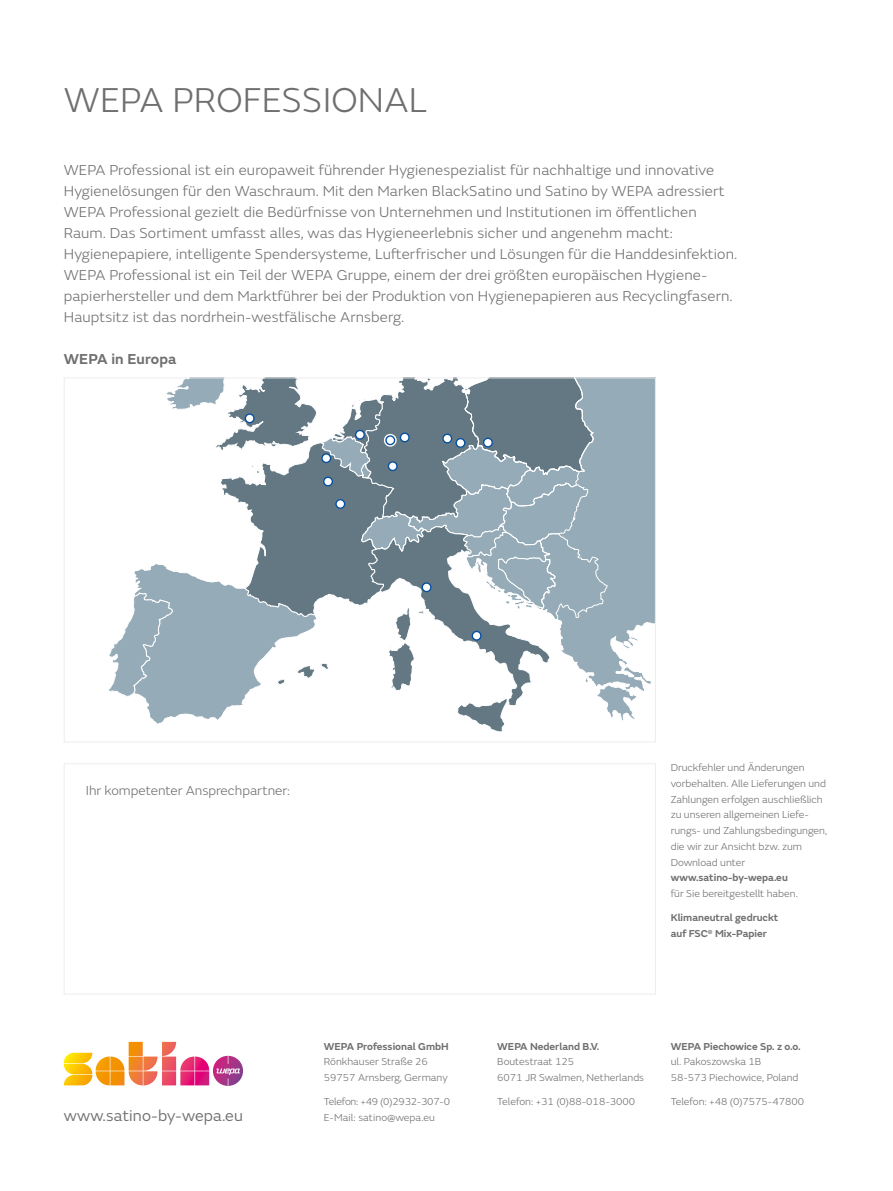
<style>
.page{position:relative;width:893px;height:1191px;background:#fff}
.page>*{position:absolute;margin:0;border:0;box-sizing:border-box;transform-origin:0 0}
.SbW_Sub_HL_24_28_Lig{font:300 36px "FS Emeric";letter-spacing:.005em;color:#706f6f}
.t1{font:16.2px "FS Emeric";letter-spacing:.01em;color:#706f6f}
.SbW_Body_Txt_10_14_L{font:300 15px/21px "FS Emeric";letter-spacing:.01em;color:#706f6f}
.SbW_Body_Txt_10_14_L-2{font:600 15px "FS Emeric";letter-spacing:.01em;color:#706f6f}
.t2{font:300 13.5px "FS Emeric";color:#706f6f}
.SbW_Body_Txt_7_10_5{font:300 10.5px/15.8px "FS Emeric";color:#706f6f}
.SbW_Body_Txt_7_10_5-2{font:600 10.5px/15.8px "FS Emeric";color:#706f6f}
.s1{font-weight:600}
</style>
<div class="page">
<svg style="left:108px;top:379px;width:546px;height:353px"></svg>
<svg style="left:388px;top:462px;width:9px;height:8px"></svg>
<div style="left:388px;top:461px;width:10px;height:10px;border:1px solid #034ea2;border-radius:50%"></div>
<svg style="left:322px;top:454px;width:9px;height:8px"></svg>
<div style="left:321px;top:453px;width:10px;height:10px;border:1px solid #034ea2;border-radius:50%"></div>
<div style="left:472px;top:631px;width:9px;height:9px;background:#fff;border-radius:50%"></div>
<div style="left:472px;top:631px;width:10px;height:9px;border:1px solid #034ea2;border-radius:50%"></div>
<div style="left:422px;top:583px;width:9px;height:8px;background:#fff;border-radius:50%"></div>
<div style="left:422px;top:582px;width:9px;height:10px;border:1px solid #034ea2;border-radius:50%"></div>
<svg style="left:386px;top:436px;width:9px;height:8px"></svg>
<div style="left:385px;top:435px;width:10px;height:10px;border:1px solid #034ea2;border-radius:50%"></div>
<div style="left:384px;top:434px;width:13px;height:12px;border:1px solid #fff;border-radius:50%"></div>
<svg style="left:484px;top:438px;width:8px;height:9px"></svg>
<div style="left:483px;top:437px;width:10px;height:10px;border:1px solid #034ea2;border-radius:50%"></div>
<div style="left:456px;top:439px;width:9px;height:8px;background:#fff;border-radius:50%"></div>
<div style="left:456px;top:438px;width:9px;height:10px;border:1px solid #034ea2;border-radius:50%"></div>
<svg style="left:443px;top:434px;width:9px;height:9px"></svg>
<div style="left:442px;top:433px;width:10px;height:10px;border:1px solid #034ea2;border-radius:50%"></div>
<svg style="left:400px;top:433px;width:9px;height:9px"></svg>
<div style="left:400px;top:432px;width:10px;height:10px;border:1px solid #034ea2;border-radius:50%"></div>
<svg style="left:245px;top:414px;width:9px;height:8px"></svg>
<div style="left:245px;top:413px;width:10px;height:10px;border:1px solid #034ea2;border-radius:50%"></div>
<svg style="left:336px;top:499px;width:9px;height:9px"></svg>
<div style="left:335px;top:499px;width:10px;height:10px;border:1px solid #034ea2;border-radius:50%"></div>
<svg style="left:356px;top:430px;width:8px;height:9px"></svg>
<div style="left:355px;top:430px;width:10px;height:10px;border:1px solid #034ea2;border-radius:50%"></div>
<svg style="left:324px;top:477px;width:8px;height:9px"></svg>
<div style="left:323px;top:476px;width:10px;height:10px;border:1px solid #034ea2;border-radius:50%"></div>
<div style="left:64px;top:763px;width:592px;height:231px;border:1px solid #ededed"></div>
<svg style="left:64px;top:1041px;width:179px;height:45px"></svg>
<p class="SbW_Sub_HL_24_28_Lig" style="left:64px;top:76px;width:365px">WEPA PROFESSIONAL</p>
<p class="SbW_Body_Txt_10_14_L" style="left:64px;top:159px;width:675px">WEPA Professional ist ein europaweit führender Hygienespezialist für nachhaltige und innovative Hygienelösungen für den Waschraum. Mit den Marken BlackSatino und Satino by WEPA adressiert WEPA Professional gezielt die Bedürfnisse von Unternehmen und Institutionen im öffentlichen Raum. Das Sortiment umfasst alles, was das Hygieneerlebnis sicher und angenehm macht:<br>Hygienepapiere, intelligente Spendersysteme, Lufterfrischer und Lösungen für die Handdesinfektion.<br>WEPA Professional ist ein Teil der WEPA Gruppe, einem der drei größten europäischen Hygiene&shy;papierhersteller und dem Marktführer bei der Produktion von Hygienepapieren aus Recyclingfasern.<br>Hauptsitz ist das nordrhein-westfälische Arnsberg.</p>
<p class="SbW_Body_Txt_10_14_L-2" style="left:64px;top:348px;width:114px">WEPA in Europa</p>
<p class="t2" style="left:86px;top:781px;width:206px">Ihr kompetenter Ansprechpartner:</p>
<p class="t1" style="left:64px;top:1104px;width:181px">www.satino-by-wepa.eu</p>
<p class="SbW_Body_Txt_7_10_5" style="left:324px;top:1037px;width:126px"><span class="s1">WEPA Professional GmbH<br></span>Rönkhauser Straße 26<br>59757 Arnsberg, Germany</p>
<p class="SbW_Body_Txt_7_10_5" style="left:324px;top:1093px;width:128px">Telefon: +49 (0)2932-307-0<br>E-Mail: satino@wepa.eu</p>
<p class="SbW_Body_Txt_7_10_5" style="left:671px;top:759px;width:158px">Druckfehler und Änderungen vorbehalten. Alle Lieferungen und<br>Zahlungen erfolgen auschließlich zu unseren allgemeinen Liefe&shy;rungs- und Zahlungsbedingungen, die wir zur Ansicht bzw. zum<br>Download unter <span class="s1">www.satino-by-wepa.eu<br></span>für Sie bereitgestellt haben.</p>
<p class="SbW_Body_Txt_7_10_5-2" style="left:671px;top:909px;width:109px">Klimaneutral gedruckt auf FSC<sup>®</sup> Mix-Papier</p>
<p class="SbW_Body_Txt_7_10_5" style="left:497px;top:1037px;width:148px"><span class="s1">WEPA Nederland B.V.<br></span>Boutestraat 125<br>6071 JR Swalmen, Netherlands</p>
<p class="SbW_Body_Txt_7_10_5" style="left:497px;top:1093px;width:139px">Telefon: +31 (0)88-018-3000</p>
<p class="SbW_Body_Txt_7_10_5" style="left:671px;top:1037px;width:132px"><span class="s1">WEPA Piechowice Sp. z o.o. </span>ul. Pakoszowska 1B<br>58-573 Piechowice, Poland</p>
<p class="SbW_Body_Txt_7_10_5" style="left:671px;top:1093px;width:135px">Telefon: +48 (0)7575-47800</p>
</div>
